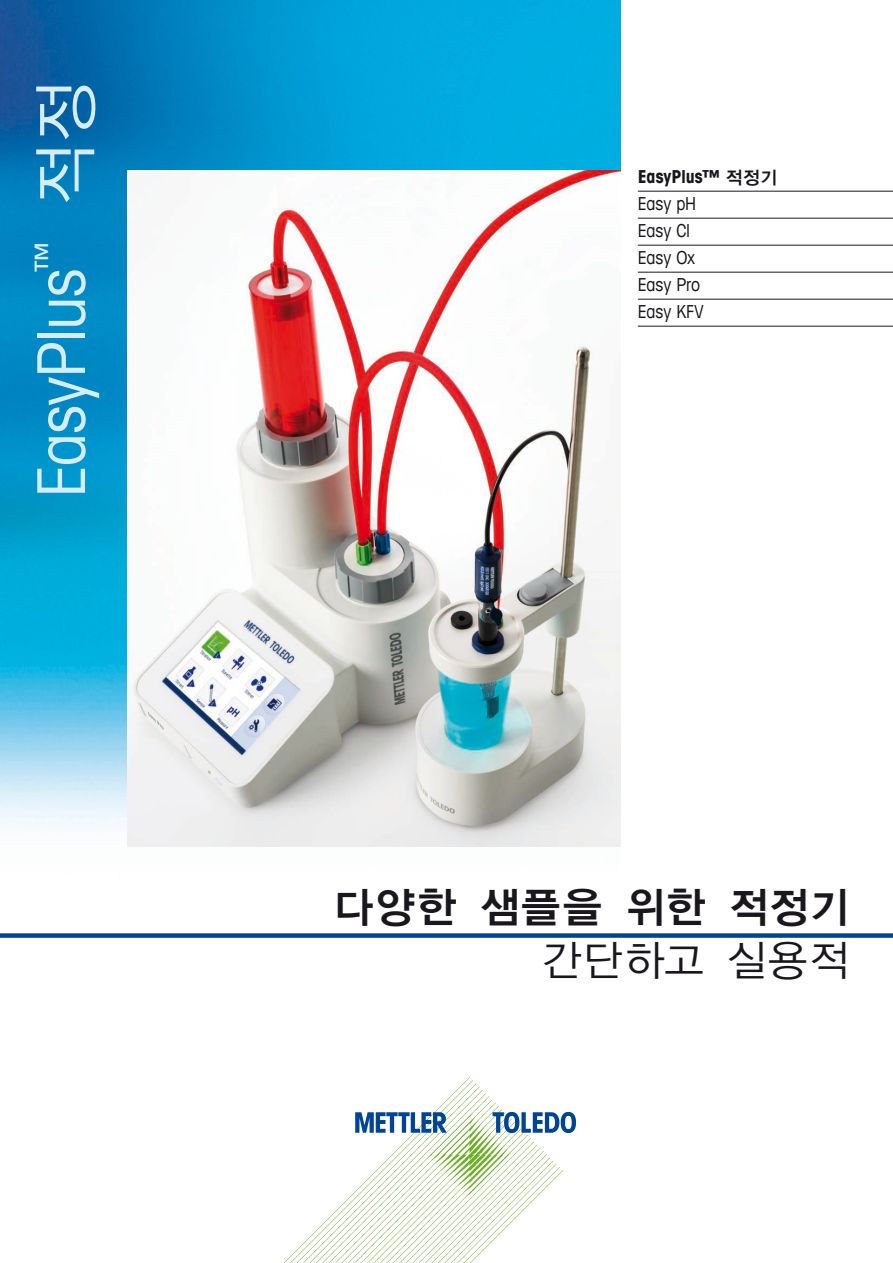
<style>
.page{position:relative;width:893px;height:1263px;background:#fff}
.page>*{position:absolute;margin:0;border:0;box-sizing:border-box;transform-origin:0 0}
.t1{font:condensed 66px "Avant Garde Com";letter-spacing:-.02em;color:#d5edfa}
._2_Title_Book_28_32{font:42px "YDIYGO140 KS Cpc EUC H";letter-spacing:-.03em;color:#1a171c}
._2_Title_Book_28_32-2{font:42px "YDIYGO120 KS Cpc EUC H";letter-spacing:-.02em;color:#1a171c}
.t2{font:condensed 18px "Avant Garde Com";letter-spacing:-.01em;color:#1a171c}
.t3{font:700 condensed 18px "Avant Garde Com";letter-spacing:-.005em;color:#1a171c}
.s1{font-family:"YDIYGO120 KS Cpc EUC H";font-stretch:normal}
.s2{font-family:"YDIYGO140 KS Cpc EUC H";font-weight:400;font-stretch:normal}
</style>
<div class="page">
<svg style="left:283px;top:1077px;width:293px;height:186px"></svg>
<img style="left:0;top:0;width:621px;height:847px">
<hr style="left:638px;top:191px;width:255px;height:1px;background:#1a171c">
<hr style="left:638px;top:218px;width:255px;height:1px;background:#1a171c">
<hr style="left:638px;top:245px;width:255px;height:1px;background:#1a171c">
<hr style="left:638px;top:272px;width:255px;height:1px;background:#1a171c">
<hr style="left:638px;top:299px;width:255px;height:1px;background:#1a171c">
<hr style="left:638px;top:326px;width:255px;height:1px;background:#1a171c">
<div style="left:0;top:933px;width:893px;height:5px;background:#004595"></div>
<img style="left:128px;top:170px;width:493px;height:676px">
<p class="t1" style="left:21px;top:497px;width:420px;rotate:-90deg">EasyPlus<sup>™</sup> <span class="s1">적정</span></p>
<p class="t3" style="left:638px;top:165px;width:142px">EasyPlus™ <span class="s2">적정기</span></p>
<p class="t2" style="left:638px;top:193px;width:60px">Easy pH</p>
<p class="t2" style="left:638px;top:220px;width:54px">Easy Cl</p>
<p class="t2" style="left:638px;top:247px;width:59px">Easy Ox</p>
<p class="t2" style="left:638px;top:274px;width:64px">Easy Pro</p>
<p class="t2" style="left:638px;top:301px;width:67px">Easy KFV</p>
<p class="_2_Title_Book_28_32" style="left:333px;top:886px;width:519px">다양한 샘플을 위한 적정기</p>
<p class="_2_Title_Book_28_32-2" style="left:541px;top:939px;width:311px">간단하고 실용적</p>
</div>
